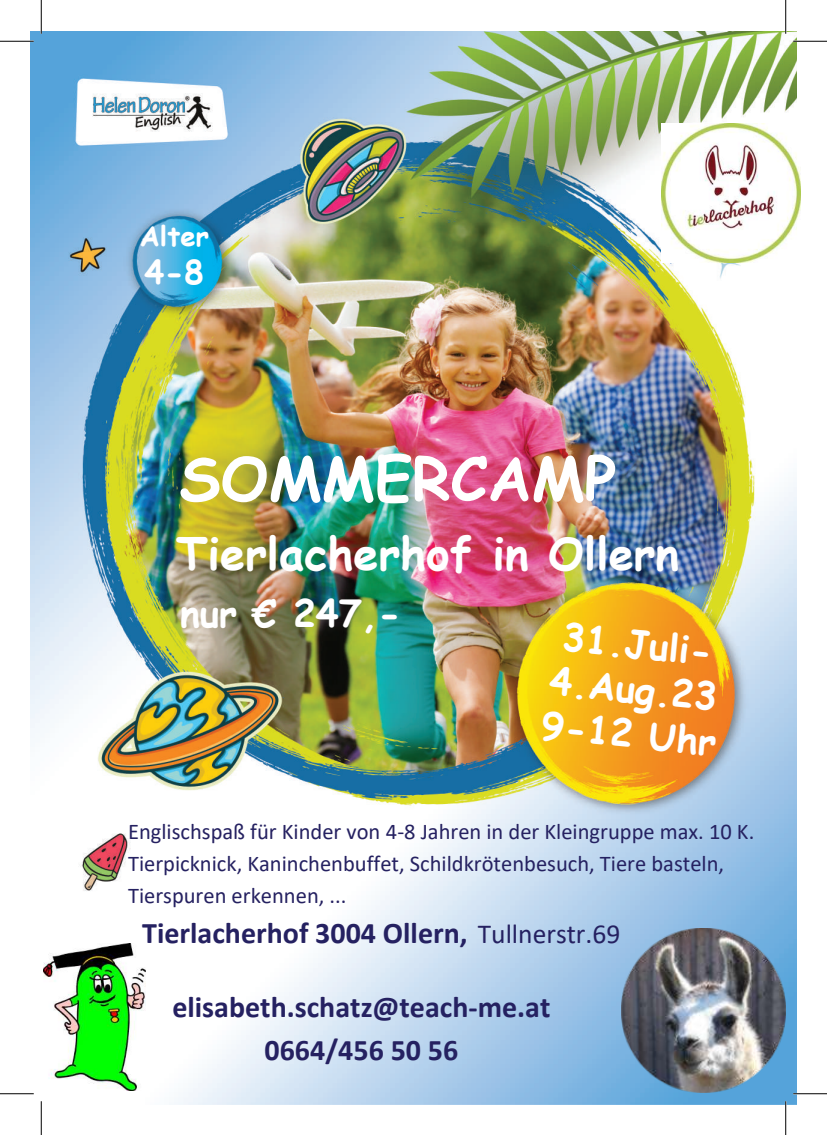
<style>
.page{position:relative;width:827px;height:1135px;background:#fff}
.page>*{position:absolute;margin:0;border:0;box-sizing:border-box;transform-origin:0 0}
.t1{font:700 60px "Comic Sans MS";color:#fff}
.t2{font:700 45px "Comic Sans MS";color:#fff}
.t3{font:700 37.5px/44.9px "Comic Sans MS";color:#fff;text-align:center}
.t4{font:700 32.5px "Comic Sans MS";color:#fff}
.t5{font:700 30px/43.1px "Calibri";color:#252161;text-align:center}
.t6{font:700 27.5px "Comic Sans MS";color:#fff}
.t7{font:22.5px/32.4px "Calibri";color:#252161}
.s1{font-weight:400;font-size:27.5px}
</style>
<div class="page">
<img style="left:31px;top:31px;width:765px;height:1074px">
<hr style="left:0;top:40px;width:34px;height:2px;background:#fff">
<hr style="left:793px;top:40px;width:34px;height:2px;background:#fff">
<hr style="left:40px;top:0;width:2px;height:34px;background:#fff">
<hr style="left:40px;top:1101px;width:2px;height:34px;background:#fff">
<img style="left:44px;top:944px;width:101px;height:146px">
<hr style="left:0;top:41px;width:34px;height:1px;background:#000">
<hr style="left:793px;top:41px;width:34px;height:1px;background:#000">
<hr style="left:0;top:1093px;width:34px;height:1px;background:#000">
<hr style="left:793px;top:1093px;width:34px;height:1px;background:#000">
<hr style="left:41px;top:0;width:1px;height:34px;background:#000">
<hr style="left:41px;top:1101px;width:1px;height:34px;background:#000">
<hr style="left:785px;top:0;width:1px;height:34px;background:#000">
<hr style="left:785px;top:1101px;width:1px;height:34px;background:#000">
<img style="left:622px;top:928px;width:163px;height:164px">
<img style="left:662px;top:124px;width:138px;height:138px">
<p class="t6" style="left:140px;top:216px;width:71px">Alter</p>
<h3 class="t4" style="left:145px;top:248px;width:61px">4-8</h3>
<h1 class="t1" style="left:179px;top:434px;width:439px">SOMMERCAMP</h1>
<h2 class="t2" style="left:176px;top:520px;width:504px">Tierlacherhof in Ollern</h2>
<h3 class="t3" style="left:180px;top:590px;width:222px">nur € 247,-</h3>
<h3 class="t3" style="left:551px;top:613px;width:177px;rotate:5deg">31.Juli-<br>4.Aug.23<br>9-12 Uhr</h3>
<p class="t7" style="left:128px;top:814px;width:628px">Englischspaß für Kinder von 4-8 Jahren in der Kleingruppe max. 10 K.<br>Tierpicknick, Kaninchenbuffet, Schildkrötenbesuch, Tiere basteln,<br>Tierspuren erkennen, ...</p>
<h3 class="t5" style="left:142px;top:911px;width:480px">Tierlacherhof 3004 Ollern, <span class="s1">Tullnerstr.69</span></h3>
<h3 class="t5" style="left:172px;top:985px;width:379px">elisabeth.schatz@teach-me.at<br>0664/456 50 56</h3>
</div>
